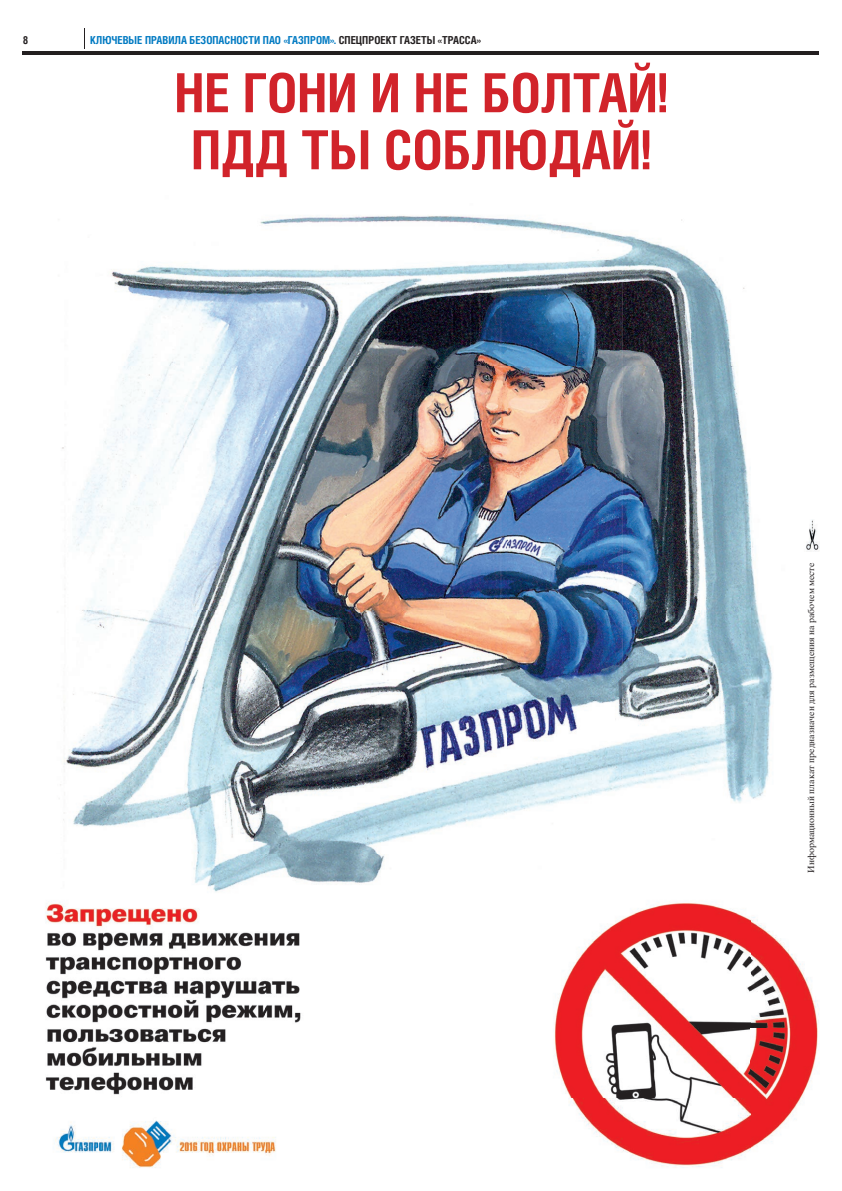
<style>
.page{position:relative;width:842px;height:1191px;background:#fff}
.page>*{position:absolute;margin:0;border:0;box-sizing:border-box;transform-origin:0 0}
.t1{font:700 54px/57px "Helios Cond";color:#d1232a;text-align:center}
.t2{font:700 11px "Helios Cond";color:#007ac2}
.t3{font:700 11px "Helios Cond";color:#231f20}
.t4{font:9px "Times Ten C";color:#231f20}
.s1{color:#231f20}
</style>
<div class="page">
<svg style="left:84px;top:28px;width:1px;height:21px"></svg>
<hr style="left:23px;top:51px;width:796px;height:3px;background:#231f20">
<img style="left:45px;top:215px;width:774px;height:953px">
<img style="left:797px;top:519px;width:23px;height:32px">
<p class="t3" style="left:23px;top:33px;width:7px">8</p>
<p class="t2" style="left:90px;top:33px;width:392px">КЛЮЧЕВЫЕ ПРАВИЛА БЕЗОПАСНОСТИ ПАО «ГАЗПРОМ». <span class="s1">СПЕЦПРОЕКТ ГАЗЕТЫ «ТРАССА»</span></p>
<h1 class="t1" style="left:174px;top:63px;width:495px">НЕ ГОНИ И НЕ БОЛТАЙ!<br>ПДД ТЫ СОБЛЮДАЙ!</h1>
<p class="t4" style="left:806px;top:873px;width:312px;rotate:-90deg">Информационный плакат предназначен для размещения на рабочем месте</p>
</div>
